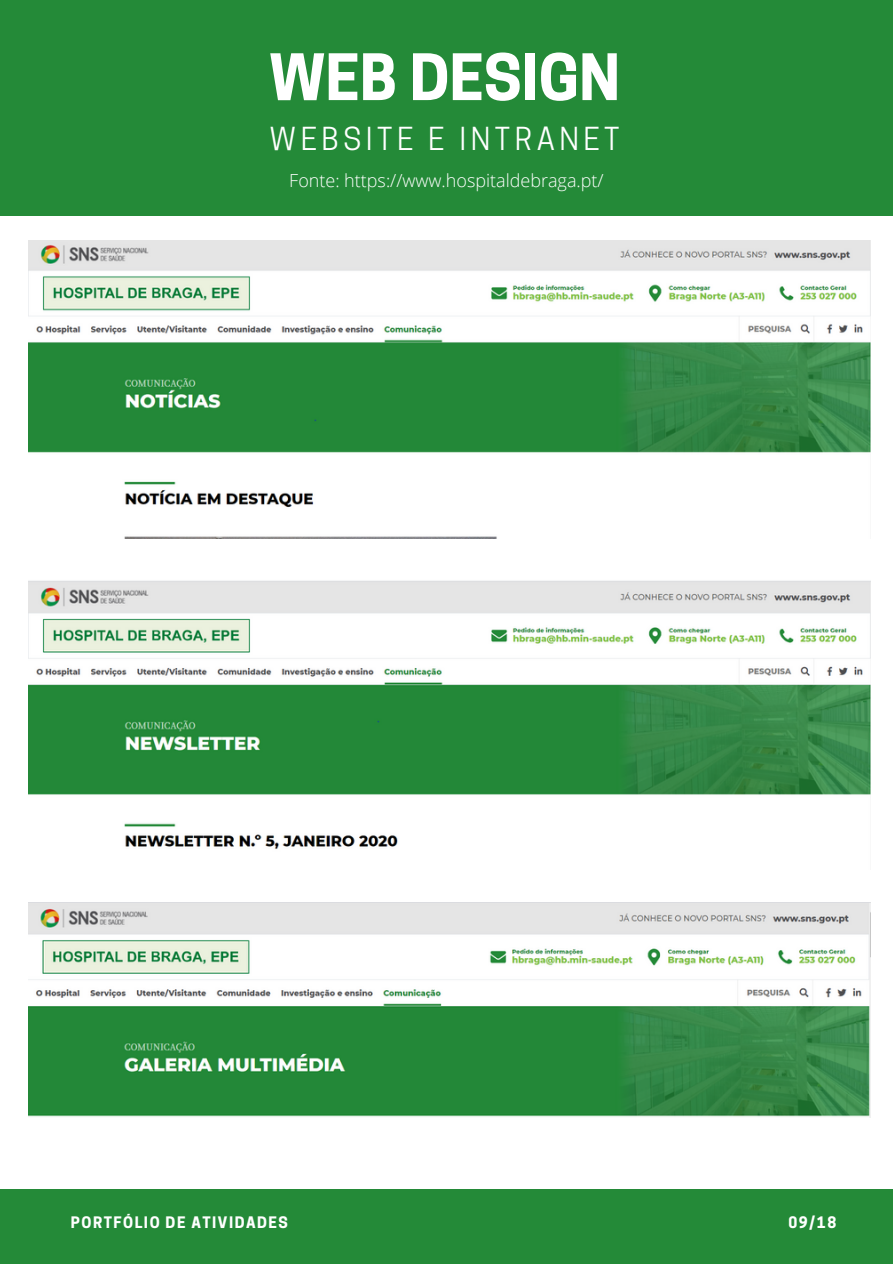
<style>
.page{position:relative;width:893px;height:1264px;background:#fff}
.page>*{position:absolute;margin:0;border:0;box-sizing:border-box;transform-origin:0 0}
.t1{font:700 60px "Cooper Hewitt";color:#fff}
.t2{font:29.85px "Cooper Hewitt";letter-spacing:.15em;color:#fff}
.t3{font:300 18px "Open Sans";color:#fff}
.t4{font:700 14.85px "Cooper Hewitt";letter-spacing:.1em;color:#fff}
</style>
<div class="page">
<div style="left:0;top:0;width:892px;height:216px;background:#248a38"></div>
<div style="left:0;top:1189px;width:892px;height:74px;background:#248a38"></div>
<img style="left:29px;top:241px;width:841px;height:297px">
<img style="left:29px;top:580px;width:841px;height:269px">
<img style="left:29px;top:902px;width:841px;height:215px">
<h2 class="t1" style="left:269px;top:55px;width:352px">WEB DESIGN</h2>
<h3 class="t2" style="left:269px;top:127px;width:351px">WEBSITE E INTRANET</h3>
<p class="t3" style="left:289px;top:168px;width:316px">Fonte: https://www.hospitaldebraga.pt/</p>
<p class="t4" style="left:71px;top:1217px;width:218px">PORTFÓLIO DE ATIVIDADES</p>
<p class="t4" style="left:788px;top:1217px;width:49px">09/18</p>
</div>
